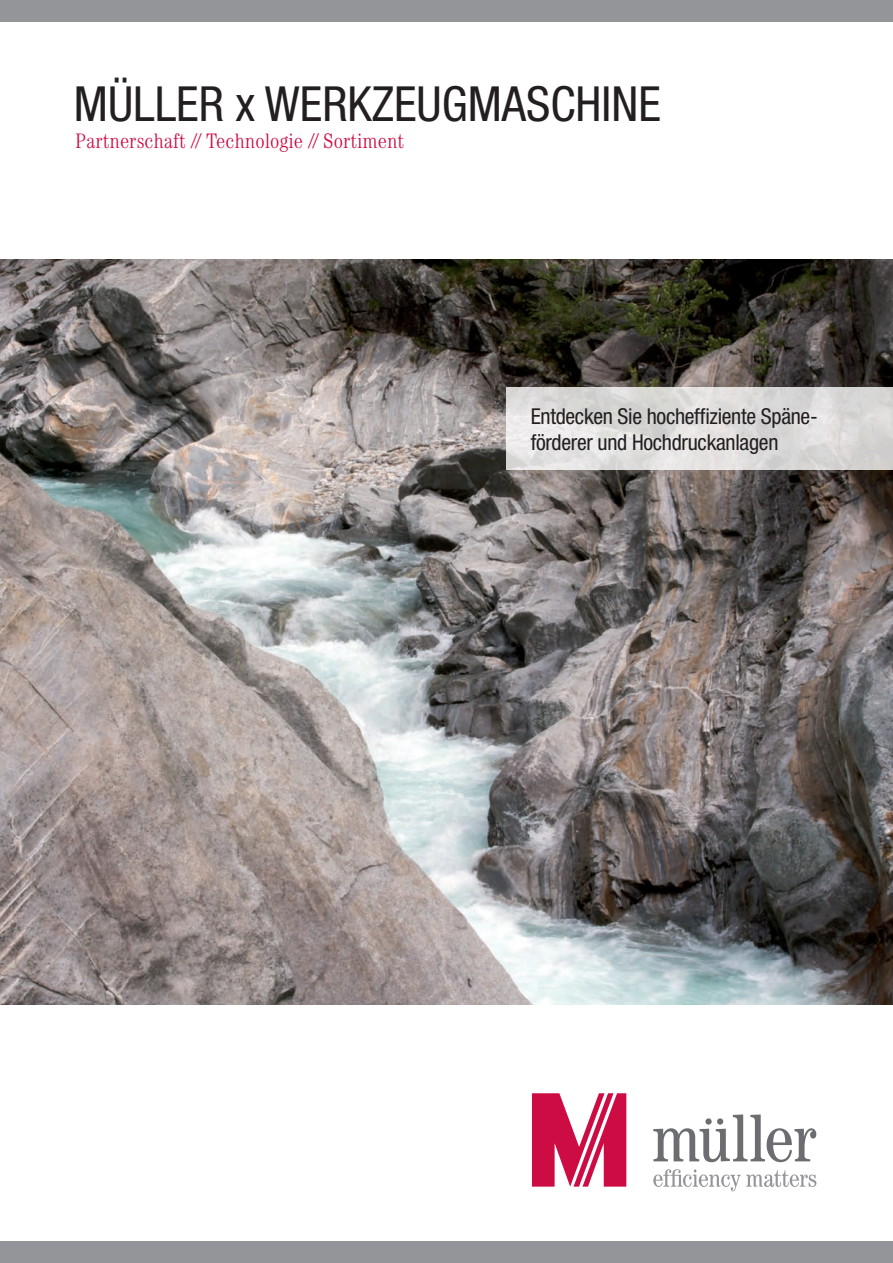
<style>
.page{position:relative;width:893px;height:1263px;background:#fff}
.page>*{position:absolute;margin:0;border:0;box-sizing:border-box;transform-origin:0 0}
.t1{font:condensed 48.45px "Helvetica Neue LT Std";color:#231f20}
.t2{font:condensed 21.9px/26.2px "Helvetica Neue LT Std";letter-spacing:-.015em;color:#231f20}
.t3{font:300 condensed 21px "Century Std";color:#cd0c44}
</style>
<div class="page">
<div style="left:0;top:0;width:893px;height:21px;background:#939598"></div>
<div style="left:0;top:1242px;width:893px;height:21px;background:#939598"></div>
<svg style="left:653px;top:1169px;width:163px;height:22px"></svg>
<svg style="left:653px;top:1114px;width:163px;height:48px"></svg>
<svg style="left:532px;top:1093px;width:94px;height:93px"></svg>
<img style="left:0;top:260px;width:893px;height:744px">
<svg style="left:507px;top:387px;width:386px;height:83px;background:#dddcdb"></svg>
<h1 class="t1" style="left:74px;top:75px;width:588px">MÜLLER x WERKZEUGMASCHINE</h1>
<p class="t3" style="left:75px;top:128px;width:330px">Partnerschaft // Technologie // Sortiment</p>
<p class="t2" style="left:531px;top:402px;width:289px">Entdecken Sie hocheffiziente Späne&shy;förderer und Hochdruckanlagen</p>
</div>
